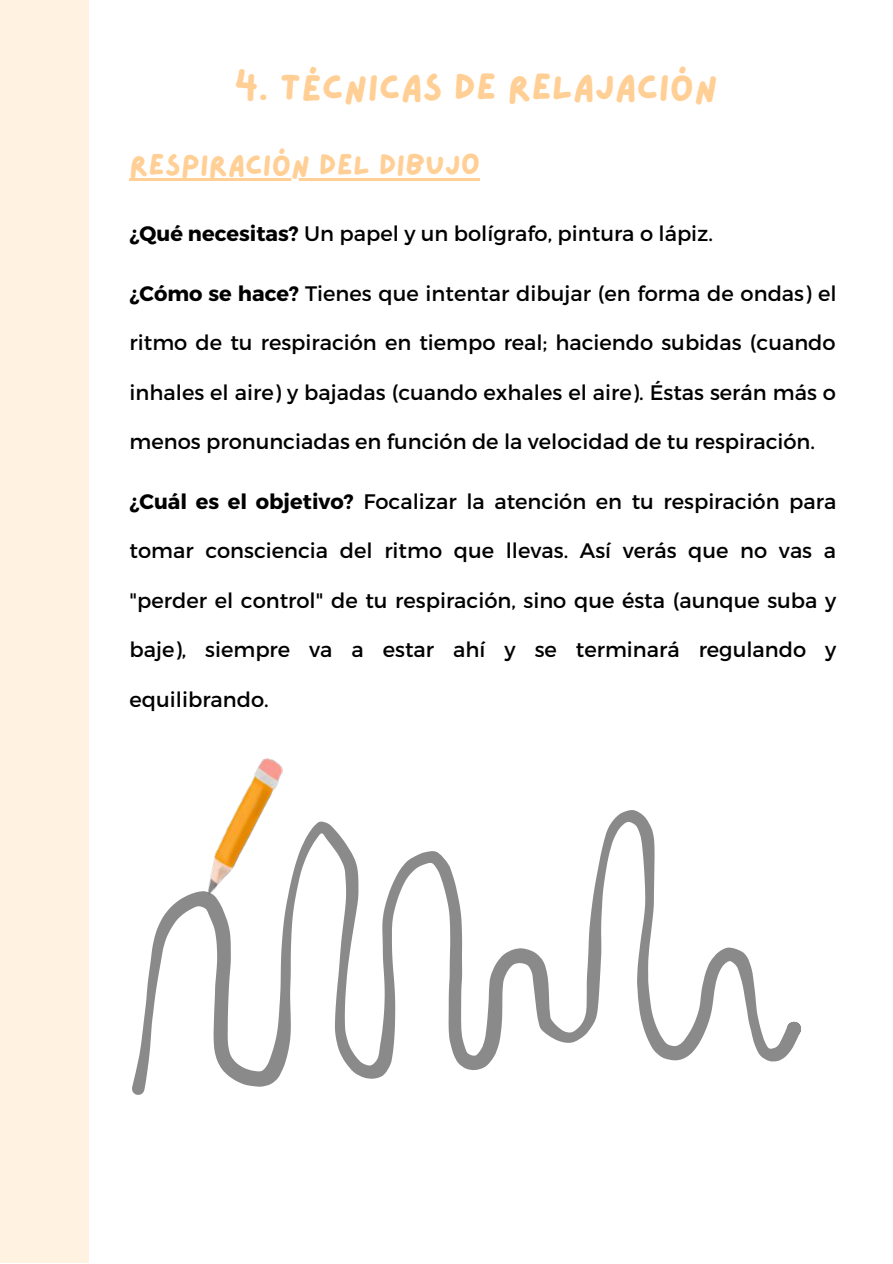
<style>
.page{position:relative;width:893px;height:1264px;background:#fff}
.page>*{position:absolute;margin:0;border:0;box-sizing:border-box;transform-origin:0 0}
.t1{font:37.5px "Lazydog";color:#ffcf95}
.t2{font:30px "Lazydog";color:#ffcf95}
.t3{font:21px "Montserrat";color:#000}
.s1{font-weight:700}
</style>
<div class="page">
<div style="left:0;top:0;width:89px;height:1262px;background:#fff2e1"></div>
<hr style="left:130px;top:178px;width:350px;height:2px;background:#ffcf95">
<svg style="left:132px;top:821px;width:330px;height:266px"></svg>
<img style="left:192px;top:758px;width:106px;height:136px">
<h1 class="t1" style="left:234px;top:69px;width:485px">4. TÉCNICAS DE RELAJACIÓN</h1>
<h2 class="t2" style="left:130px;top:150px;width:352px">RESPIRACIÓN DEL DIBUJO</h2>
<p class="t3" style="left:130px;top:220px;width:585px"><span class="s1">¿Qué necesitas?</span> Un papel y un bolígrafo, pintura o lápiz.</p>
<p class="t3" style="left:130px;top:280px;width:708px"><span class="s1">¿Cómo se hace?</span> Tienes que intentar dibujar (en forma de ondas) el</p>
<p class="t3" style="left:130px;top:329px;width:707px">ritmo de tu respiración en tiempo real; haciendo subidas (cuando</p>
<p class="t3" style="left:130px;top:378px;width:708px">inhales el aire) y bajadas (cuando exhales el aire). Éstas serán más o</p>
<p class="t3" style="left:130px;top:428px;width:687px">menos pronunciadas en función de la velocidad de tu respiración.</p>
<p class="t3" style="left:130px;top:487px;width:708px"><span class="s1">¿Cuál es el objetivo?</span> Focalizar la atención en tu respiración para</p>
<p class="t3" style="left:130px;top:537px;width:708px">tomar consciencia del ritmo que llevas. Así verás que no vas a</p>
<p class="t3" style="left:130px;top:586px;width:708px">"perder el control" de tu respiración, sino que ésta (aunque suba y</p>
<p class="t3" style="left:130px;top:636px;width:708px">baje), siempre va a estar ahí y se terminará regulando y</p>
<p class="t3" style="left:130px;top:685px;width:141px">equilibrando.</p>
</div>
